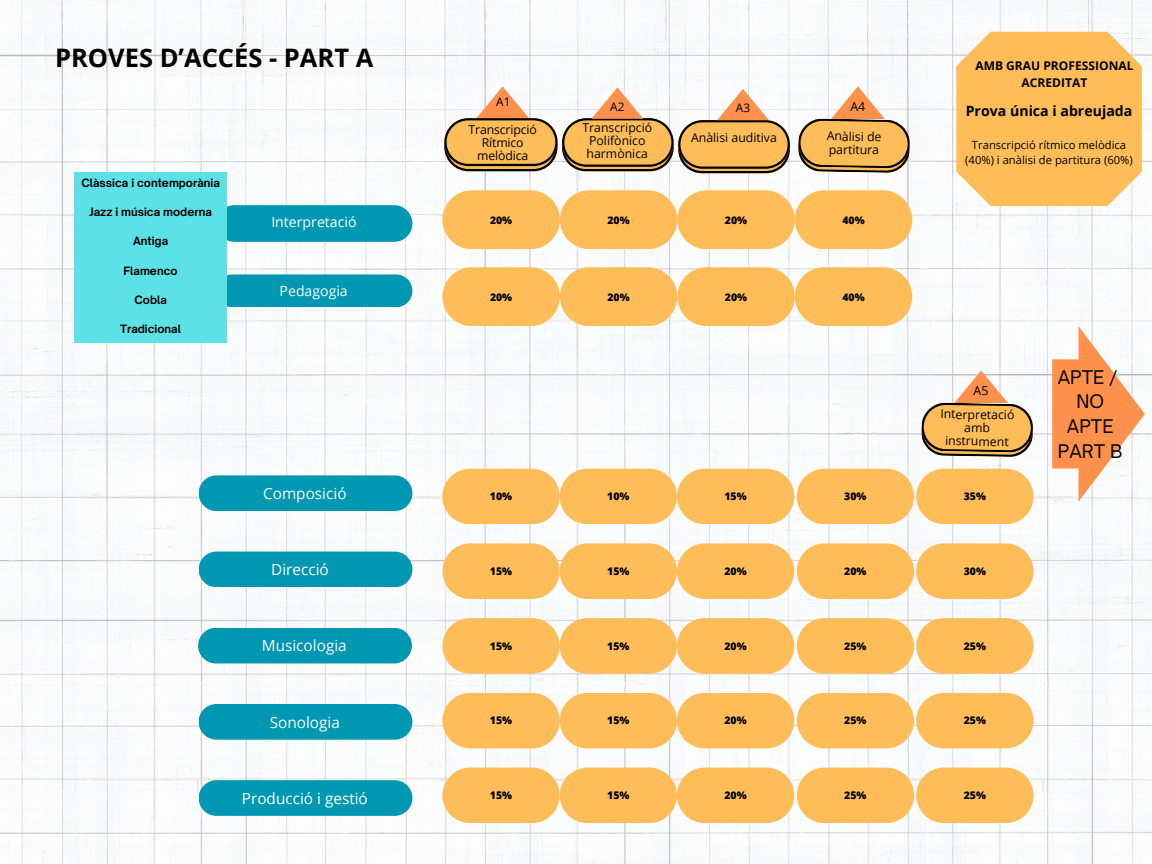
<style>
.page{position:relative;width:1152px;height:864px;background:#fff}
.page>*{position:absolute;margin:0;border:0;box-sizing:border-box;transform-origin:0 0}
.t1{font:700 25.5px "Open Sans";color:#000}
.t2{font:18px/24.8px "Open Sauce One";color:#000;text-align:center}
.t3{font:15.3px "Open Sans";color:#f9fafb}
.t4{font:15.3px "Open Sans";color:#fff}
.t5{font:700 14.1px "Open Sans";color:#000}
.t6{font:14.1px "Open Sans";color:#fff}
.t7{font:14.1px "Open Sans";color:#f9fafb}
.t8{font:12.45px "Open Sans";color:#000}
.t9{font:12.3px/13.4px "Open Sans";color:#000;text-align:center}
.t10{font:700 12px/16.8px "Open Sans";color:#000;text-align:center}
.t11{font:12px "Open Sans";color:#000}
.t12{font:11.85px "Open Sans";color:#000}
.t13{font:11.25px/15.8px "Open Sans";color:#000;text-align:center}
.t14{font:700 10.95px "Open Sauce One";color:#000}
.t15{font:800 10.5px "Open Sans";color:#000}
</style>
<div class="page">
<img style="left:0;top:0;width:1152px;height:864px">
<div style="left:216px;top:205px;width:196px;height:37px;background:#0097b2;border-radius:18px"></div>
<div style="left:216px;top:274px;width:196px;height:33px;background:#0097b2;border-radius:16px"></div>
<div style="left:74px;top:172px;width:153px;height:171px;background:#5ce1e6"></div>
<div style="left:199px;top:475px;width:213px;height:36px;background:#0097b2;border-radius:18px"></div>
<div style="left:199px;top:552px;width:213px;height:35px;background:#0097b2;border-radius:18px"></div>
<div style="left:198px;top:628px;width:214px;height:35px;background:#0097b2;border-radius:18px"></div>
<div style="left:199px;top:704px;width:213px;height:36px;background:#0097b2;border-radius:18px"></div>
<div style="left:199px;top:780px;width:213px;height:36px;background:#0097b2;border-radius:18px"></div>
<svg style="left:442px;top:469px;width:592px;height:55px;background:#fec36b"></svg>
<svg style="left:442px;top:543px;width:592px;height:56px;background:#fec46c"></svg>
<svg style="left:442px;top:618px;width:592px;height:56px;background:#fdc36c"></svg>
<svg style="left:442px;top:693px;width:592px;height:55px;background:#fec36b"></svg>
<svg style="left:442px;top:768px;width:592px;height:55px;background:#fec36b"></svg>
<svg style="left:444px;top:86px;width:346px;height:87px"></svg>
<svg style="left:798px;top:86px;width:112px;height:87px"></svg>
<div style="left:560px;top:190px;width:117px;height:59px;background:#ffbd59;border-radius:29px"></div>
<div style="left:677px;top:190px;width:118px;height:59px;background:#ffbd59;border-radius:29px"></div>
<div style="left:442px;top:190px;width:118px;height:59px;background:#ffbd59;border-radius:29px"></div>
<div style="left:795px;top:190px;width:117px;height:59px;background:#ffbd59;border-radius:29px"></div>
<svg style="left:921px;top:371px;width:112px;height:86px"></svg>
<svg style="left:956px;top:32px;width:186px;height:174px;background:#fec165"></svg>
<div style="left:560px;top:267px;width:117px;height:59px;background:#ffbd59;border-radius:29px"></div>
<div style="left:677px;top:267px;width:118px;height:59px;background:#ffbd59;border-radius:29px"></div>
<div style="left:442px;top:267px;width:118px;height:59px;background:#ffbd59;border-radius:29px"></div>
<div style="left:795px;top:267px;width:117px;height:59px;background:#ffbd59;border-radius:29px"></div>
<svg style="left:1052px;top:326px;width:93px;height:176px"></svg>
<h1 class="t1" style="left:55px;top:40px;width:320px">PROVES D’ACCÉS - PART A</h1>
<p class="t14" style="left:81px;top:176px;width:140px">Clàssica i contemporània</p>
<p class="t14" style="left:89px;top:205px;width:124px">Jazz i música moderna</p>
<p class="t14" style="left:133px;top:235px;width:37px">Antiga</p>
<p class="t14" style="left:124px;top:264px;width:56px">Flamenco</p>
<p class="t14" style="left:134px;top:293px;width:34px">Cobla</p>
<p class="t14" style="left:120px;top:322px;width:62px">Tradicional</p>
<p class="t6" style="left:271px;top:212px;width:87px">Interpretació</p>
<p class="t7" style="left:280px;top:281px;width:70px">Pedagogia</p>
<p class="t3" style="left:263px;top:483px;width:85px">Composició</p>
<p class="t4" style="left:271px;top:559px;width:59px">Direcció</p>
<p class="t3" style="left:262px;top:635px;width:86px">Musicologia</p>
<p class="t3" style="left:270px;top:711px;width:72px">Sonologia</p>
<p class="t4" style="left:242px;top:787px;width:128px">Producció i gestió</p>
<p class="t12" style="left:496px;top:93px;width:16px">A1</p>
<p class="t11" style="left:495px;top:97px;width:16px">A1</p>
<p class="t9" style="left:469px;top:122px;width:70px">Transcripció<br>Rítmico melòdica</p>
<p class="t9" style="left:582px;top:120px;width:71px">Transcripció<br>Polifònico harmònica</p>
<p class="t9" style="left:691px;top:130px;width:87px">Anàlisi auditiva</p>
<p class="t9" style="left:827px;top:129px;width:56px;text-align:left;rotate:1deg">Anàlisi de partitura</p>
<p class="t12" style="left:610px;top:98px;width:16px">A2</p>
<p class="t12" style="left:736px;top:100px;width:16px">A3</p>
<p class="t8" style="left:850px;top:98px;width:16px">A4</p>
<p class="t15" style="left:490px;top:213px;width:24px">20%</p>
<p class="t15" style="left:607px;top:213px;width:24px">20%</p>
<p class="t15" style="left:725px;top:213px;width:24px">20%</p>
<p class="t15" style="left:842px;top:213px;width:24px">40%</p>
<p class="t15" style="left:490px;top:290px;width:24px">20%</p>
<p class="t15" style="left:607px;top:290px;width:24px">20%</p>
<p class="t15" style="left:725px;top:290px;width:24px">20%</p>
<p class="t15" style="left:842px;top:290px;width:24px">40%</p>
<p class="t10" style="left:975px;top:57px;width:160px">AMB GRAU PROFESSIONAL<br>ACREDITAT</p>
<p class="t5" style="left:966px;top:101px;width:168px">Prova única i abreujada</p>
<p class="t13" style="left:965px;top:136px;width:169px">Transcripció rítmico melòdica (40%) i anàlisi de partitura (60%)</p>
<p class="t8" style="left:974px;top:382px;width:16px">A5</p>
<p class="t9" style="left:941px;top:407px;width:76px;rotate:1deg">Interpretació amb instrument</p>
<h2 class="t2" style="left:1058px;top:364px;width:66px">APTE /<br>NO<br>APTE<br>PART B</h2>
<p class="t15" style="left:490px;top:489px;width:24px">10%</p>
<p class="t15" style="left:607px;top:489px;width:24px">10%</p>
<p class="t15" style="left:725px;top:489px;width:24px">15%</p>
<p class="t15" style="left:844px;top:489px;width:24px">30%</p>
<p class="t15" style="left:964px;top:489px;width:24px">35%</p>
<p class="t15" style="left:490px;top:564px;width:24px">15%</p>
<p class="t15" style="left:607px;top:564px;width:24px">15%</p>
<p class="t15" style="left:725px;top:564px;width:24px">20%</p>
<p class="t15" style="left:844px;top:564px;width:24px">20%</p>
<p class="t15" style="left:964px;top:564px;width:24px">30%</p>
<p class="t15" style="left:490px;top:638px;width:24px">15%</p>
<p class="t15" style="left:607px;top:638px;width:24px">15%</p>
<p class="t15" style="left:725px;top:638px;width:24px">20%</p>
<p class="t15" style="left:844px;top:638px;width:24px">25%</p>
<p class="t15" style="left:964px;top:638px;width:24px">25%</p>
<p class="t15" style="left:490px;top:713px;width:24px">15%</p>
<p class="t15" style="left:607px;top:713px;width:24px">15%</p>
<p class="t15" style="left:725px;top:713px;width:24px">20%</p>
<p class="t15" style="left:844px;top:713px;width:24px">25%</p>
<p class="t15" style="left:964px;top:713px;width:24px">25%</p>
<p class="t15" style="left:490px;top:788px;width:24px">15%</p>
<p class="t15" style="left:607px;top:788px;width:24px">15%</p>
<p class="t15" style="left:725px;top:788px;width:24px">20%</p>
<p class="t15" style="left:844px;top:788px;width:24px">25%</p>
<p class="t15" style="left:964px;top:788px;width:24px">25%</p>
</div>
